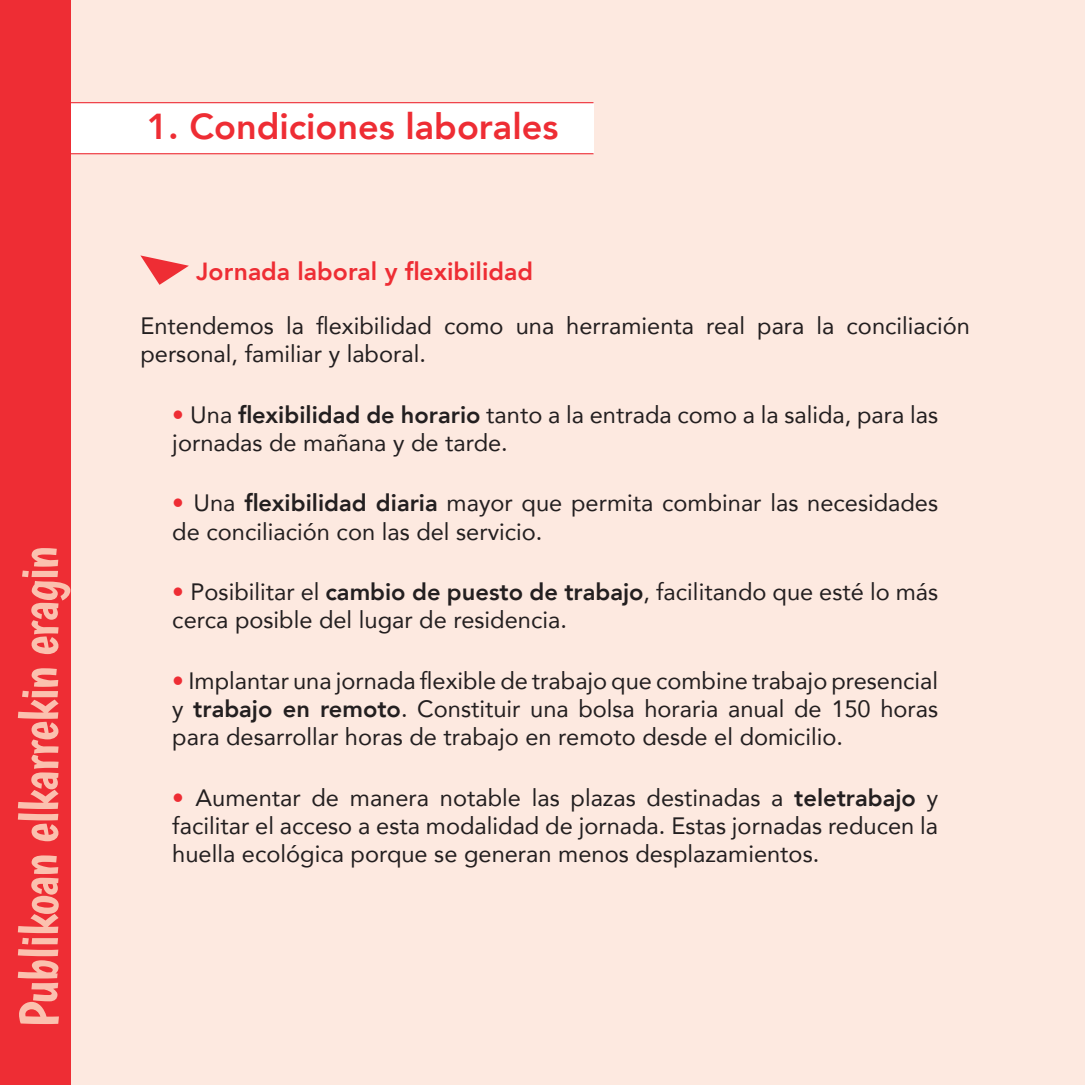
<style>
.page{position:relative;width:1085px;height:1085px;background:#fff}
.page>*{position:absolute;margin:0;border:0;box-sizing:border-box;transform-origin:0 0}
.t1{font:54px "Boogaloo";letter-spacing:-.02em;color:#fbc1af}
.t2{font:800 36px "Avenir";color:#ee2d34}
.t3{font:800 24.75px "Avenir";color:#ee2d34}
.t4{font:23.62px/28.3px "Avenir";color:#231f20}
.s1{font-weight:800;color:#ee2d34}
.s2{font-weight:800}
</style>
<div class="page">
<div style="left:0;top:0;width:1084px;height:1084px;background:#fde9e0"></div>
<svg style="left:140px;top:255px;width:49px;height:30px"></svg>
<div style="left:64px;top:103px;width:529px;height:51px;background:#fff"></div>
<hr style="left:64px;top:102px;width:529px;height:1px;background:#ee2d34">
<hr style="left:64px;top:153px;width:529px;height:1px;background:#ee2d34">
<div style="left:0;top:0;width:70px;height:1084px;background:#ee2d34"></div>
<p class="t1" style="left:6px;top:1027px;width:483px;rotate:-90deg">Publikoan elkarrekin eragin</p>
<p class="t2" style="left:147px;top:99px;width:413px">1. Condiciones laborales</p>
<p class="t3" style="left:196px;top:252px;width:338px">Jornada laboral y flexibilidad</p>
<p class="t4" style="left:140px;top:311px;width:831px">Entendemos la flexibilidad como una herramienta real para la conciliación personal, familiar y laboral.</p>
<p class="t4" style="left:172px;top:399px;width:767px"><span class="s1">•</span> Una <span class="s2">flexibilidad de horario</span> tanto a la entrada como a la salida, para las jornadas de mañana y de tarde.</p>
<p class="t4" style="left:172px;top:488px;width:767px"><span class="s1">•</span> Una <span class="s2">flexibilidad diaria</span> mayor que permita combinar las necesidades de conciliación con las del servicio.</p>
<p class="t4" style="left:172px;top:576px;width:767px"><span class="s1">•</span> Posibilitar el <span class="s2">cambio de puesto de trabajo</span>, facilitando que esté lo más cerca posible del lugar de residencia.</p>
<p class="t4" style="left:172px;top:665px;width:767px;text-align:justify"><span class="s1">•</span> Implantar una jornada flexible de trabajo que combine trabajo presencial y <span class="s2">trabajo en remoto</span>. Constituir una bolsa horaria anual de 150 horas para desarrollar horas de trabajo en remoto desde el domicilio.</p>
<p class="t4" style="left:172px;top:782px;width:767px;text-align:justify"><span class="s1">•</span> Aumentar de manera notable las plazas destinadas a <span class="s2">teletrabajo</span> y facilitar el acceso a esta modalidad de jornada. Estas jornadas reducen la huella ecológica porque se generan menos desplazamientos.</p>
</div>
